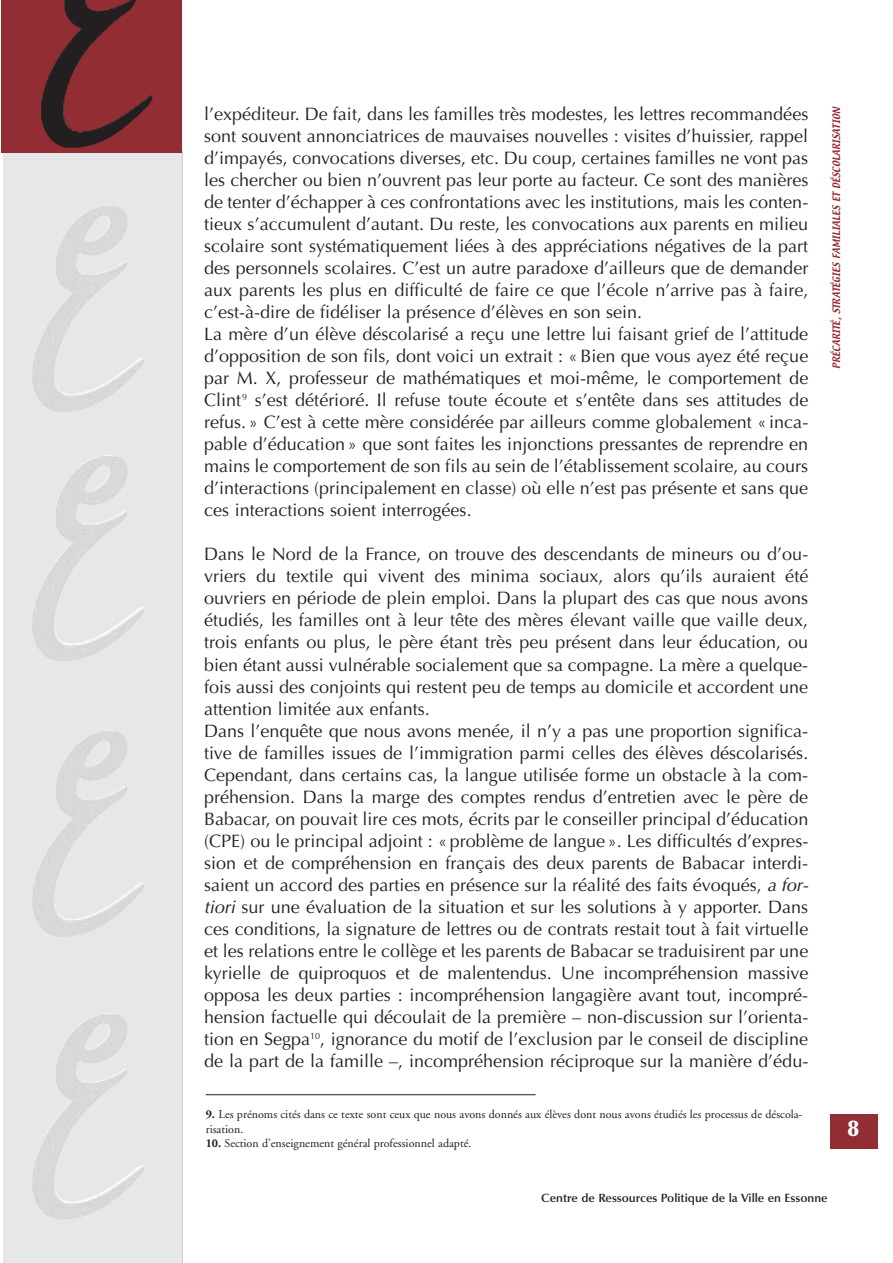
<style>
.page{position:relative;width:893px;height:1263px;background:#fff}
.page>*{position:absolute;margin:0;border:0;box-sizing:border-box;transform-origin:0 0}
.t1{font:900 22.5px "Optima";color:#fff}
.t2{font:18px/22px "Optima";color:#231f20}
.t3{font:12px/14.4px "Adobe Garamond";color:#231f20}
.t4{font:600 12px "Optima";color:#231f20}
.t5{font:9px "Textile";color:#932d34}
.s1{font-style:italic}
.s2{font-weight:700}
</style>
<div class="page">
<hr style="left:181px;top:151px;width:1px;height:1112px;background:#231f20">
<div style="left:3px;top:147px;width:178px;height:1116px;background:#e6e7e8"></div>
<div style="left:1px;top:0;width:180px;height:153px;background:#932d34"></div>
<img style="left:41px;top:0;width:112px;height:148px">
<img style="left:32px;top:455px;width:102px;height:206px">
<div style="left:829px;top:1114px;width:48px;height:34px;background:#932d34"></div>
<img style="left:32px;top:206px;width:102px;height:206px">
<img style="left:32px;top:731px;width:102px;height:206px">
<img style="left:32px;top:1013px;width:102px;height:206px">
<hr style="left:206px;top:1094px;width:329px;height:1px;background:#231f20">
<p class="t2" style="left:204px;top:104px;width:605px">l’expéditeur. De fait, dans les familles très modestes, les lettres recommandées sont souvent annonciatrices de mauvaises nouvelles : visites d’huissier, rappel d’impayés, convocations diverses, etc. Du coup, certaines familles ne vont pas les chercher ou bien n’ouvrent pas leur porte au facteur. Ce sont des manières de tenter d’échapper à ces confrontations avec les institutions, mais les conten&shy;tieux s’accumulent d’autant. Du reste, les convocations aux parents en milieu scolaire sont systématiquement liées à des appréciations négatives de la part des personnels scolaires. C’est un autre paradoxe d’ailleurs que de demander aux parents les plus en difficulté de faire ce que l’école n’arrive pas à faire, c’est-à-dire de fidéliser la présence d’élèves en son sein.<br>La mère d’un élève déscolarisé a reçu une lettre lui faisant grief de l’attitude d’opposition de son fils, dont voici un extrait : « Bien que vous ayez été reçue par M. X, professeur de mathématiques et moi-même, le comportement de Clint<sup>9</sup> s’est détérioré. Il refuse toute écoute et s’entête dans ses attitudes de refus. » C’est à cette mère considérée par ailleurs comme globalement « inca&shy;pable d’éducation » que sont faites les injonctions pressantes de reprendre en mains le comportement de son fils au sein de l’établissement scolaire, au cours d’interactions (principalement en classe) où elle n’est pas présente et sans que ces interactions soient interrogées.</p>
<p class="t2" style="left:204px;top:544px;width:609px">Dans le Nord de la France, on trouve des descendants de mineurs ou d’ou&shy;vriers du textile qui vivent des minima sociaux, alors qu’ils auraient été ouvriers en période de plein emploi. Dans la plupart des cas que nous avons étudiés, les familles ont à leur tête des mères élevant vaille que vaille deux, trois enfants ou plus, le père étant très peu présent dans leur éducation, ou bien étant aussi vulnérable socialement que sa compagne. La mère a quelque&shy;fois aussi des conjoints qui restent peu de temps au domicile et accordent une attention limitée aux enfants.<br>Dans l’enquête que nous avons menée, il n’y a pas une proportion significa&shy;tive de familles issues de l’immigration parmi celles des élèves déscolarisés.<br>Cependant, dans certains cas, la langue utilisée forme un obstacle à la com&shy;préhension. Dans la marge des comptes rendus d’entretien avec le père de Babacar, on pouvait lire ces mots, écrits par le conseiller principal d’éducation (CPE) ou le principal adjoint : « problème de langue ». Les difficultés d’expres&shy;sion et de compréhension en français des deux parents de Babacar interdi&shy;saient un accord des parties en présence sur la réalité des faits évoqués, <span class="s1">a for&shy;tiori</span> sur une évaluation de la situation et sur les solutions à y apporter. Dans ces conditions, la signature de lettres ou de contrats restait tout à fait virtuelle et les relations entre le collège et les parents de Babacar se traduisirent par une kyrielle de quiproquos et de malentendus. Une incompréhension massive opposa les deux parties : incompréhension langagière avant tout, incompré&shy;hension factuelle qui découlait de la première – non-discussion sur l’orienta&shy;tion en Segpa<sup>10</sup>, ignorance du motif de l’exclusion par le conseil de discipline de la part de la famille –, incompréhension réciproque sur la manière d’édu-</p>
<p class="t3" style="left:206px;top:1108px;width:598px"><span class="s2">9.</span> Les prénoms cités dans ce texte sont ceux que nous avons donnés aux élèves dont nous avons étudiés les processus de déscola&shy;risation.</p>
<p class="t3" style="left:206px;top:1137px;width:267px"><span class="s2">10.</span> Section d’enseignement général professionnel adapté.</p>
<p class="t5" style="left:832px;top:369px;width:263px;rotate:-90deg">PRÉCARITÉ, STRATÉGIES FAMILIALES ET DÉSCOLARISATION</p>
<p class="t1" style="left:847px;top:1118px;width:13px">8</p>
<p class="t4" style="left:541px;top:1192px;width:288px">Centre de Ressources Politique de la Ville en Essonne</p>
</div>
